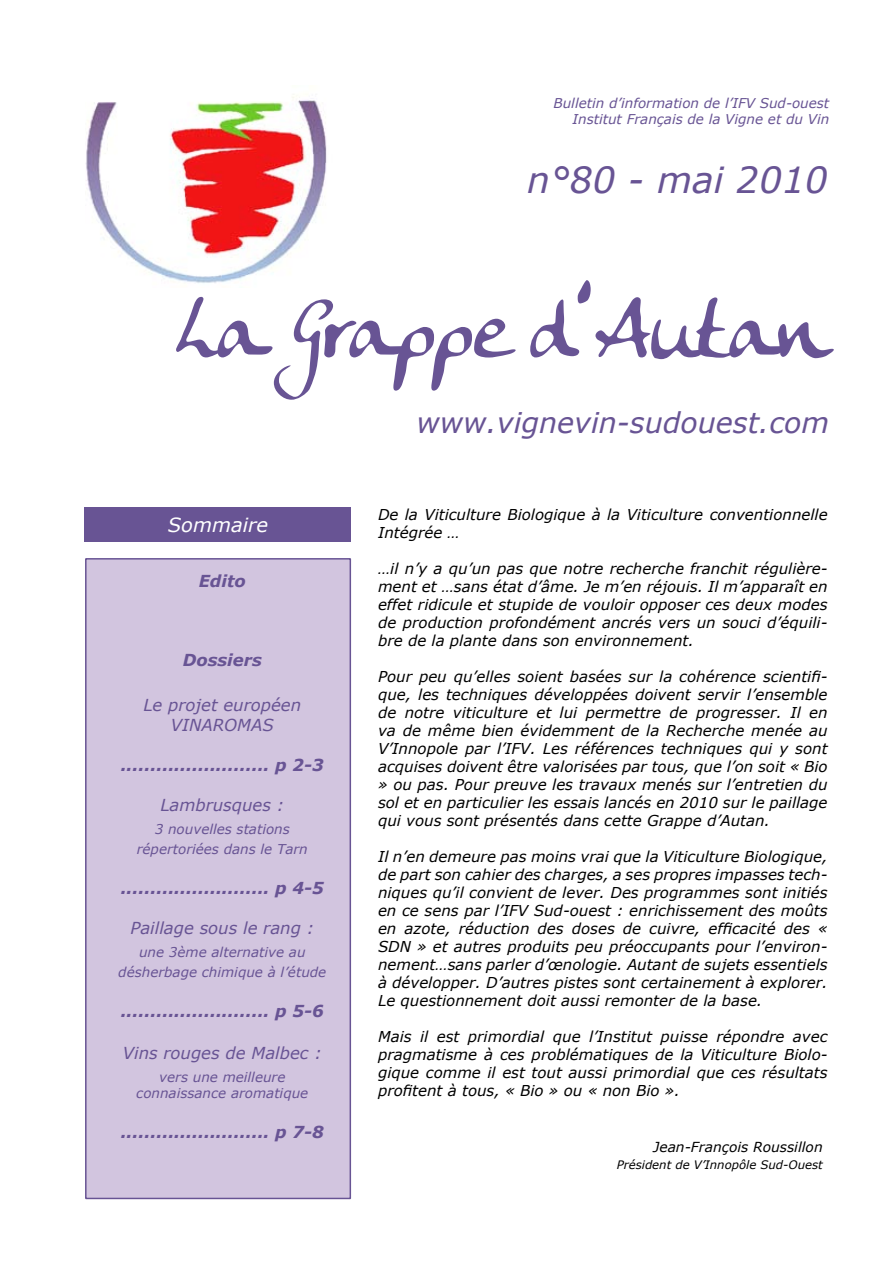
<style>
.page{position:relative;width:893px;height:1263px;background:#fff}
.page>*{position:absolute;margin:0;border:0;box-sizing:border-box;transform-origin:0 0}
.t1{font:84px "Anke Calligraphic FG";color:#685494}
.t2{font:italic 36px "Verdana";color:#685494}
.t3{font:italic 28.5px "Verdana";color:#685494}
.t4{font:italic 19.5px "Verdana";color:#fff}
.t5{font:italic 700 16.5px "Verdana";color:#685494}
.t6{font:italic 16.5px/20px "Verdana";color:#685494;text-align:center}
.t7{font:italic 15px/18px "Verdana";color:#000;text-align:justify}
.t8{font:italic 13.8px "Verdana";color:#000}
.t9{font:italic 13.5px/20px "Verdana";color:#685494;text-align:center}
.t10{font:italic 11.7px "Verdana";color:#000}
</style>
<div class="page">
<img style="left:85px;top:94px;width:242px;height:189px">
<div style="left:86px;top:559px;width:264px;height:639px;background:#d2c5df"></div>
<div style="left:85px;top:558px;width:266px;height:641px;border:2px solid #685494"></div>
<div style="left:85px;top:508px;width:266px;height:34px;background:#685494"></div>
<p class="t9" style="left:553px;top:95px;width:277px;line-height:16.2px;text-align:right">Bulletin d’information de l’IFV Sud-ouest<br>Institut Français de la Vigne et du Vin</p>
<h2 class="t2" style="left:527px;top:157px;width:302px">n°80 - mai 2010</h2>
<h1 class="t1" style="left:176px;top:279px;width:653px">La Grappe d’Autan</h1>
<h3 class="t4" style="left:168px;top:513px;width:102px">Sommaire</h3>
<p class="t5" style="left:199px;top:570px;width:49px">Edito</p>
<p class="t5" style="left:183px;top:650px;width:81px">Dossiers</p>
<p class="t6" style="left:143px;top:695px;width:159px">Le projet européen<br>VINAROMAS</p>
<p class="t5" style="left:121px;top:755px;width:205px">......................... p 2-3</p>
<p class="t6" style="left:160px;top:794px;width:125px">Lambrusques :</p>
<p class="t9" style="left:137px;top:819px;width:172px">3 nouvelles stations répertoriées dans le Tarn</p>
<p class="t5" style="left:121px;top:877px;width:205px">......................... p 4-5</p>
<p class="t6" style="left:130px;top:917px;width:185px">Paillage sous le rang :</p>
<p class="t9" style="left:118px;top:942px;width:209px">une 3ème alternative au désherbage chimique à l’étude</p>
<p class="t5" style="left:121px;top:1000px;width:205px">......................... p 5-6</p>
<p class="t6" style="left:123px;top:1042px;width:200px">Vins rouges de Malbec :</p>
<p class="t9" style="left:136px;top:1068px;width:174px;line-height:16.2px">vers une meilleure connaissance aromatique</p>
<p class="t5" style="left:121px;top:1121px;width:205px">......................... p 7-8</p>
<h3 class="t3" style="left:416px;top:404px;width:414px">www.vignevin-sudouest.com</h3>
<p class="t7" style="left:378px;top:505px;width:451px">De la Viticulture Biologique à la Viticulture conventionnelle<br>Intégrée …</p>
<p class="t7" style="left:378px;top:559px;width:451px">…il n’y a qu’un pas que notre recherche franchit régulière&shy;ment et …sans état d’âme. Je m’en réjouis. Il m’apparaît en effet ridicule et stupide de vouloir opposer ces deux modes de production profondément ancrés vers un souci d’équili&shy;bre de la plante dans son environnement.</p>
<p class="t7" style="left:378px;top:667px;width:451px">Pour peu qu’elles soient basées sur la cohérence scientifi&shy;que, les techniques développées doivent servir l’ensemble de notre viticulture et lui permettre de progresser. Il en va de même bien évidemment de la Recherche menée au V’Innopole par l’IFV. Les références techniques qui y sont acquises doivent être valorisées par tous, que l’on soit « Bio » ou pas. Pour preuve les travaux menés sur l’entretien du sol et en particulier les essais lancés en 2010 sur le paillage qui vous sont présentés dans cette Grappe d’Autan.</p>
<p class="t7" style="left:378px;top:847px;width:451px">Il n’en demeure pas moins vrai que la Viticulture Biologique, de part son cahier des charges, a ses propres impasses tech&shy;niques qu’il convient de lever. Des programmes sont initiés en ce sens par l’IFV Sud-ouest : enrichissement des moûts en azote, réduction des doses de cuivre, efficacité des « SDN » et autres produits peu préoccupants pour l’environ&shy;nement…sans parler d’œnologie. Autant de sujets essentiels à développer. D’autres pistes sont certainement à explorer.<br>Le questionnement doit aussi remonter de la base.</p>
<p class="t7" style="left:378px;top:1027px;width:451px">Mais il est primordial que l’Institut puisse répondre avec pragmatisme à ces problématiques de la Viticulture Biolo&shy;gique comme il est tout aussi primordial que ces résultats profitent à tous, « Bio » ou « non Bio ».</p>
<p class="t8" style="left:653px;top:1138px;width:171px">Jean-François Roussillon</p>
<p class="t10" style="left:617px;top:1157px;width:208px">Président de V’Innopôle Sud-Ouest</p>
</div>
